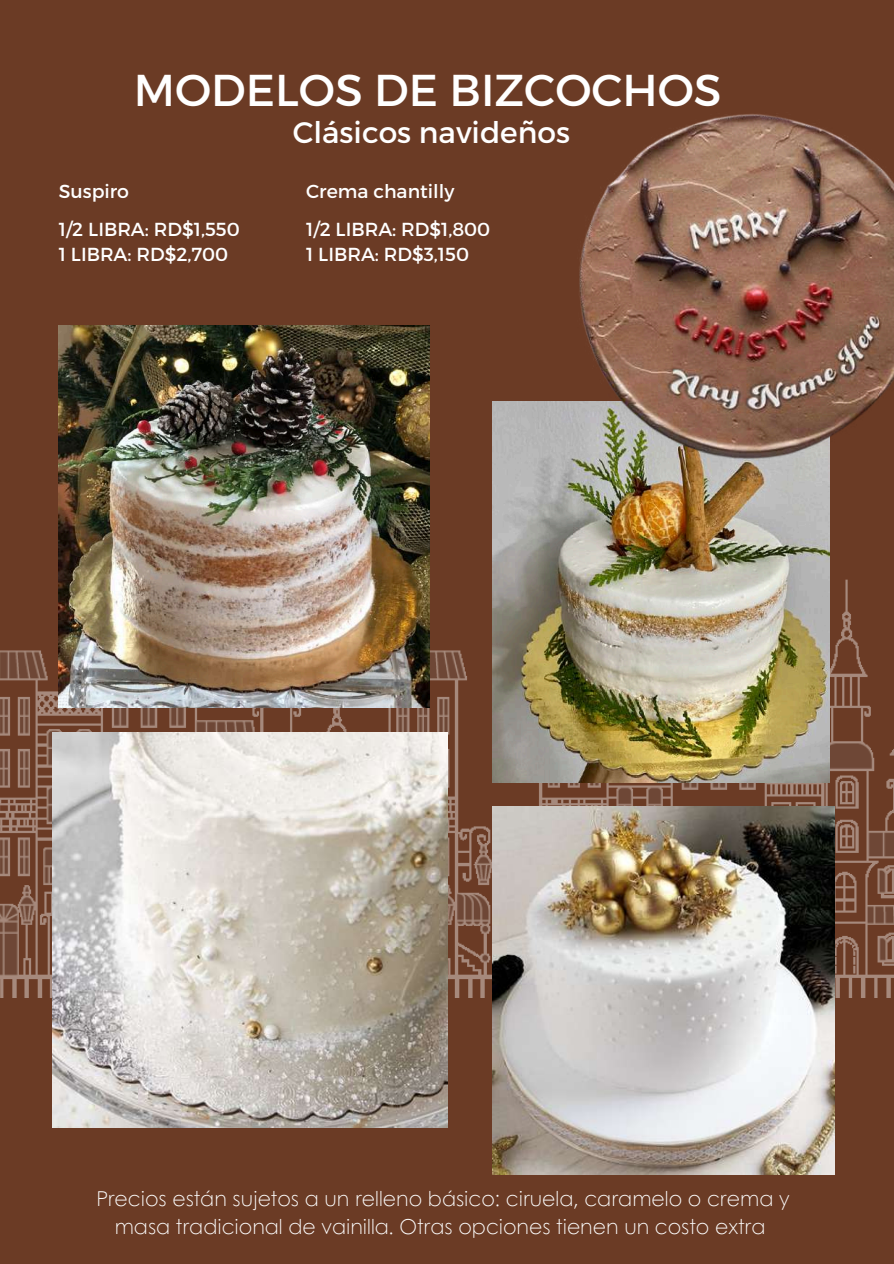
<style>
.page{position:relative;width:894px;height:1264px;background:#fff}
.page>*{position:absolute;margin:0;border:0;box-sizing:border-box;transform-origin:0 0}
.t1{font:44.55px "Montserrat";color:#fff}
.t2{font:29.7px "Montserrat";color:#fff}
.t3{font:300 20.55px/28.2px "Century Gothic";color:#fff;text-align:center}
.t4{font:18.9px/25.8px "Montserrat";color:#fff}
</style>
<div class="page">
<div style="left:0;top:0;width:893px;height:1263px;background:#6b3b25"></div>
<img style="left:0;top:484px;width:893px;height:513px">
<img style="left:59px;top:326px;width:370px;height:381px">
<img style="left:492px;top:401px;width:336px;height:381px">
<img style="left:492px;top:806px;width:342px;height:368px">
<img style="left:52px;top:732px;width:395px;height:395px">
<img style="left:566px;top:114px;width:327px;height:371px">
<h1 class="t1" style="left:134px;top:61px;width:589px">MODELOS DE BIZCOCHOS</h1>
<h2 class="t2" style="left:293px;top:113px;width:278px">Clásicos navideños</h2>
<p class="t4" style="left:59px;top:177px;width:72px">Suspiro</p>
<p class="t4" style="left:306px;top:177px;width:150px">Crema chantilly</p>
<p class="t4" style="left:59px;top:215px;width:182px">1/2 LIBRA: RD$1,550<br>1 LIBRA: RD$2,700</p>
<p class="t4" style="left:306px;top:215px;width:186px">1/2 LIBRA: RD$1,800<br>1 LIBRA: RD$3,150</p>
<p class="t3" style="left:96px;top:1183px;width:694px">Precios están sujetos a un relleno básico: ciruela, caramelo o crema y masa tradicional de vainilla. Otras opciones tienen un costo extra</p>
</div>
